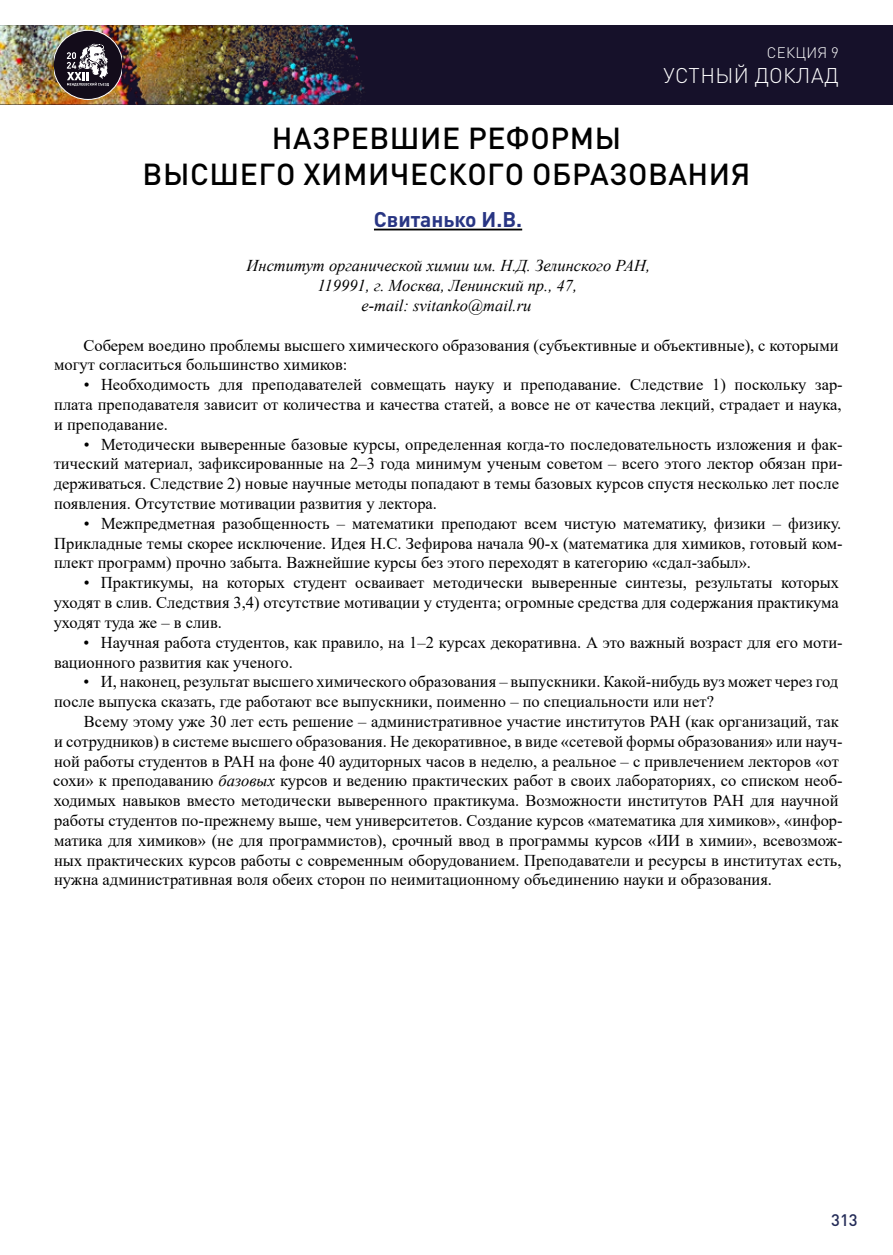
<style>
.page{position:relative;width:893px;height:1255px;background:#fff}
.page>*{position:absolute;margin:0;border:0;box-sizing:border-box;transform-origin:0 0}
.t1{font:500 30px/36px "DIN Pro";letter-spacing:.02em;color:#000;text-align:center}
.t2{font:700 21px "DIN Pro";color:#283583}
.t3{font:300 21px "DIN Pro";letter-spacing:.02em;color:#fff}
.t4{font:16.5px/19.8px "Times New Roman";color:#000}
.t5{font:italic 16.5px/19.8px "Times New Roman";color:#000;text-align:center}
.t6{font:500 16.5px "DIN Pro";color:#242c58}
.t7{font:300 15px "DIN Pro";letter-spacing:.02em;color:#fff}
.s1{font-style:italic}
</style>
<div class="page">
<img style="left:0;top:25px;width:893px;height:79px">
<div style="left:54px;top:30px;width:68px;height:69px;background:#130c1a;border-radius:50%"></div>
<div style="left:54px;top:30px;width:68px;height:70px;border:1px solid #fff;border-radius:50%"></div>
<svg style="left:67px;top:44px;width:42px;height:42px"></svg>
<hr style="left:374px;top:229px;width:148px;height:1px;background:#000">
<p class="t7" style="left:767px;top:41px;width:74px">СЕКЦИЯ 9</p>
<p class="t3" style="left:664px;top:59px;width:177px">УСТНЫЙ ДОКЛАД</p>
<h1 class="t1" style="left:143px;top:117px;width:609px">НАЗРЕВШИЕ РЕФОРМЫ<br>ВЫСШЕГО ХИМИЧЕСКОГО ОБРАЗОВАНИЯ</h1>
<p class="t2" style="left:374px;top:202px;width:150px">Свитанько И.В.</p>
<p class="t5" style="left:247px;top:255px;width:405px">Институт органической химии им. Н.Д. Зелинского РАН,<br>119991, г. Москва, Ленинский пр., 47,<br>e-mail: svitanko@mail.ru</p>
<p class="t4" style="left:54px;top:334px;width:786px;text-indent:29px">Соберем воедино проблемы высшего химического образования (субъективные и объективные), с которыми могут согласиться большинство химиков:</p>
<p class="t4" style="left:54px;top:374px;width:790px;text-align:justify;text-indent:30px">• Необходимость для преподавателей совмещать науку и преподавание. Следствие 1) поскольку зар&shy;плата преподавателя зависит от количества и качества статей, а вовсе не от качества лекций, страдает и наука, и преподавание.</p>
<p class="t4" style="left:54px;top:433px;width:790px;text-indent:30px">• Методически выверенные базовые курсы, определенная когда-то последовательность изложения и фак&shy;тический материал, зафиксированные на 2–3 года минимум ученым советом – всего этого лектор обязан при&shy;держиваться. Следствие 2) новые научные методы попадают в темы базовых курсов спустя несколько лет после появления. Отсутствие мотивации развития у лектора.</p>
<p class="t4" style="left:54px;top:513px;width:790px;text-align:justify;text-indent:30px">• Межпредметная разобщенность – математики преподают всем чистую математику, физики – физику.<br>Прикладные темы скорее исключение. Идея Н.С. Зефирова начала 90-х (математика для химиков, готовый ком&shy;плект программ) прочно забыта. Важнейшие курсы без этого переходят в категорию «сдал-забыл».</p>
<p class="t4" style="left:54px;top:572px;width:787px;text-align:justify;text-indent:30px">• Практикумы, на которых студент осваивает методически выверенные синтезы, результаты которых уходят в слив. Следствия 3,4) отсутствие мотивации у студента; огромные средства для содержания практикума уходят туда же – в слив.</p>
<p class="t4" style="left:54px;top:631px;width:790px;text-indent:30px">• Научная работа студентов, как правило, на 1–2 курсах декоративна. А это важный возраст для его моти&shy;вационного развития как ученого.</p>
<p class="t4" style="left:54px;top:671px;width:786px;text-indent:30px">• И, наконец, результат высшего химического образования – выпускники. Какой-нибудь вуз может через год после выпуска сказать, где работают все выпускники, поименно – по специальности или нет?</p>
<p class="t4" style="left:53px;top:711px;width:791px;text-indent:31px">Всему этому уже 30 лет есть решение – административное участие институтов РАН (как организаций, так и сотрудников) в системе высшего образования. Не декоративное, в виде «сетевой формы образования» или науч&shy;ной работы студентов в РАН на фоне 40 аудиторных часов в неделю, а реальное – с привлечением лекторов «от сохи» к преподаванию <span class="s1">базовых</span> курсов и ведению практических работ в своих лабораториях, со списком необ&shy;ходимых навыков вместо методически выверенного практикума. Возможности институтов РАН для научной работы студентов по-прежнему выше, чем университетов. Создание курсов «математика для химиков», «инфор&shy;матика для химиков» (не для программистов), срочный ввод в программы курсов «ИИ в химии», всевозмож&shy;ных практических курсов работы с современным оборудованием. Преподаватели и ресурсы в институтах есть, нужна административная воля обеих сторон по неимитационному объединению науки и образования.</p>
<p class="t6" style="left:831px;top:1207px;width:28px">313</p>
</div>
